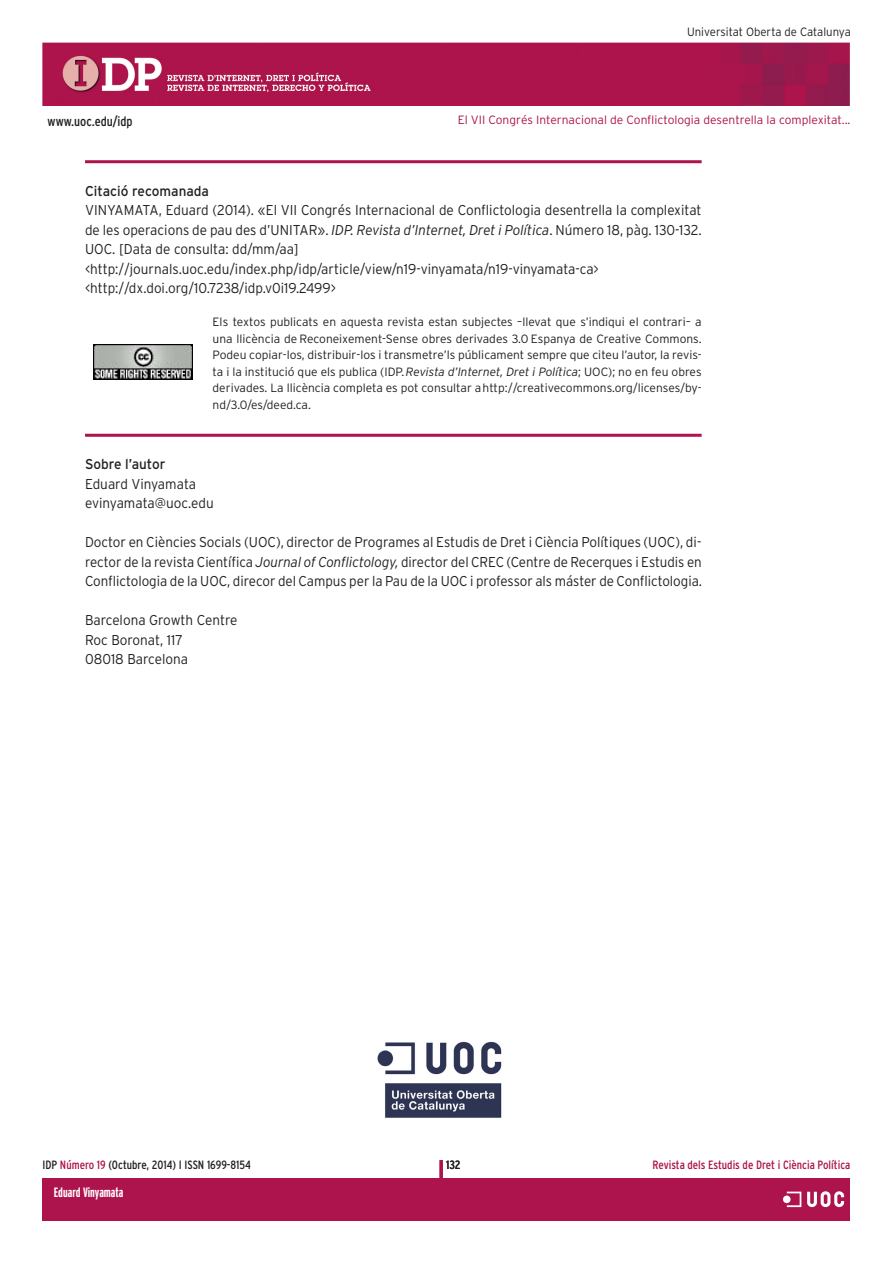
<style>
.page{position:relative;width:893px;height:1263px;background:#fff}
.page>*{position:absolute;margin:0;border:0;box-sizing:border-box;transform-origin:0 0}
.TEXTGENERAL{font:300 14.25px/19.5px "Interstate";color:#231f20;text-align:justify;scale:.95 1}
.TEXTGENERAL-2{font:14.25px "Interstate";color:#231f20;scale:.95 1}
.t1{font:700 extra-condensed 13.5px "Interstate";color:#fff}
.t2{font:condensed 13.5px "Interstate";color:#231f20}
.t3{font:300 12px/16.5px "Interstate";color:#231f20;text-align:justify}
.t4{font:300 12px "Interstate";color:#ad134c}
.t5{font:condensed 12px "Interstate";color:#231f20}
.t6{font:condensed 12px "Interstate";color:#ad134c}
.t7{font:300 12px "Interstate";color:#231f20;scale:.95 1}
.t8{font:700 extra-condensed 12px "Interstate";color:#fff}
.s1{font-style:italic}
.s2{color:#ad134c}
</style>
<div class="page">
<img style="left:43px;top:43px;width:807px;height:63px">
<img style="left:377px;top:1041px;width:125px;height:77px">
<div style="left:43px;top:1178px;width:807px;height:42px;background:#ad134c"></div>
<div style="left:783px;top:1195px;width:8px;height:8px;background:#fff;border-radius:50%"></div>
<svg style="left:787px;top:1191px;width:57px;height:17px"></svg>
<hr style="left:440px;top:1160px;width:3px;height:44px;background:#ad134c">
<hr style="left:85px;top:434px;width:617px;height:3px;background:#ad134c">
<hr style="left:85px;top:160px;width:617px;height:3px;background:#ad134c">
<img style="left:94px;top:344px;width:99px;height:35px">
<p class="t2" style="left:48px;top:113px;width:87px">www.uoc.edu/idp</p>
<p class="t7" style="left:687px;top:25px;width:174px">Universitat Oberta de Catalunya</p>
<p class="t4" style="left:458px;top:113px;width:394px">El VII Congrés Internacional de Conflictologia desentrella la complexitat...</p>
<p class="TEXTGENERAL-2" style="left:85px;top:183px;width:132px">Citació recomanada</p>
<p class="TEXTGENERAL" style="left:85px;top:200px;width:651px">VINYAMATA, Eduard (2014). «El VII Congrés Internacional de Conflictologia desentrella la complexitat de les operacions de pau des d’UNITAR». <span class="s1">IDP. Revista d’Internet, Dret i Política</span>. Número 18, pàg. 130-132.<br>UOC. [Data de consulta: dd/mm/aa]</p>
<p class="TEXTGENERAL" style="left:85px;top:259px;width:542px">&lt;http://journals.uoc.edu/index.php/idp/article/view/n19-vinyamata/n19-vinyamata-ca&gt;</p>
<p class="TEXTGENERAL" style="left:85px;top:278px;width:266px">&lt;http://dx.doi.org/10.7238/idp.v0i19.2499&gt;</p>
<p class="t3" style="left:213px;top:314px;width:490px">Els textos publicats en aquesta revista estan subjectes –llevat que s’indiqui el contrari– a una llicència de Reconeixement-Sense obres derivades 3.0 Espanya de Creative Commons.<br>Podeu copiar-los, distribuir-los i transmetre’ls públicament sempre que citeu l’autor, la revis&shy;ta i la institució que els publica (IDP. <span class="s1">Revista d’Internet, Dret i Política</span>; UOC); no en feu obres derivades. La llicència completa es pot consultar a http://creativecommons.org/licenses/by&shy;nd/3.0/es/deed.ca.</p>
<p class="TEXTGENERAL-2" style="left:85px;top:456px;width:86px">Sobre l’autor</p>
<p class="TEXTGENERAL" style="left:85px;top:474px;width:118px">Eduard Vinyamata</p>
<p class="TEXTGENERAL" style="left:85px;top:493px;width:137px">evinyamata@uoc.edu</p>
<p class="TEXTGENERAL" style="left:85px;top:532px;width:651px">Doctor en Ciències Socials (UOC), director de Programes al Estudis de Dret i Ciència Polítiques (UOC), di&shy;rector de la revista Científica <span class="s1">Journal of Conflictology,</span> director del CREC (Centre de Recerques i Estudis en Conflictologia de la UOC, direcor del Campus per la Pau de la UOC i professor als máster de Conflictologia.</p>
<p class="TEXTGENERAL" style="left:85px;top:610px;width:162px">Barcelona Growth Centre</p>
<p class="TEXTGENERAL" style="left:85px;top:630px;width:105px">Roc Boronat, 117</p>
<p class="TEXTGENERAL" style="left:85px;top:649px;width:110px">08018 Barcelona</p>
<p class="t5" style="left:446px;top:1158px;width:16px">132</p>
<p class="t5" style="left:43px;top:1158px;width:210px">IDP <span class="s2">Número 19</span> (Octubre, 2014) I ISSN 1699-8154</p>
<p class="t6" style="left:653px;top:1158px;width:199px">Revista dels Estudis de Dret i Ciència Política</p>
<p class="t1" style="left:54px;top:1185px;width:66px">Jose R. Agustina</p>
<p class="t8" style="left:54px;top:1185px;width:31px">Eloi Puig</p>
<p class="t8" style="left:59px;top:1185px;width:31px">Eloi Puig</p>
<p class="t1" style="left:54px;top:1185px;width:71px">Eduard Vinyamata</p>
</div>
